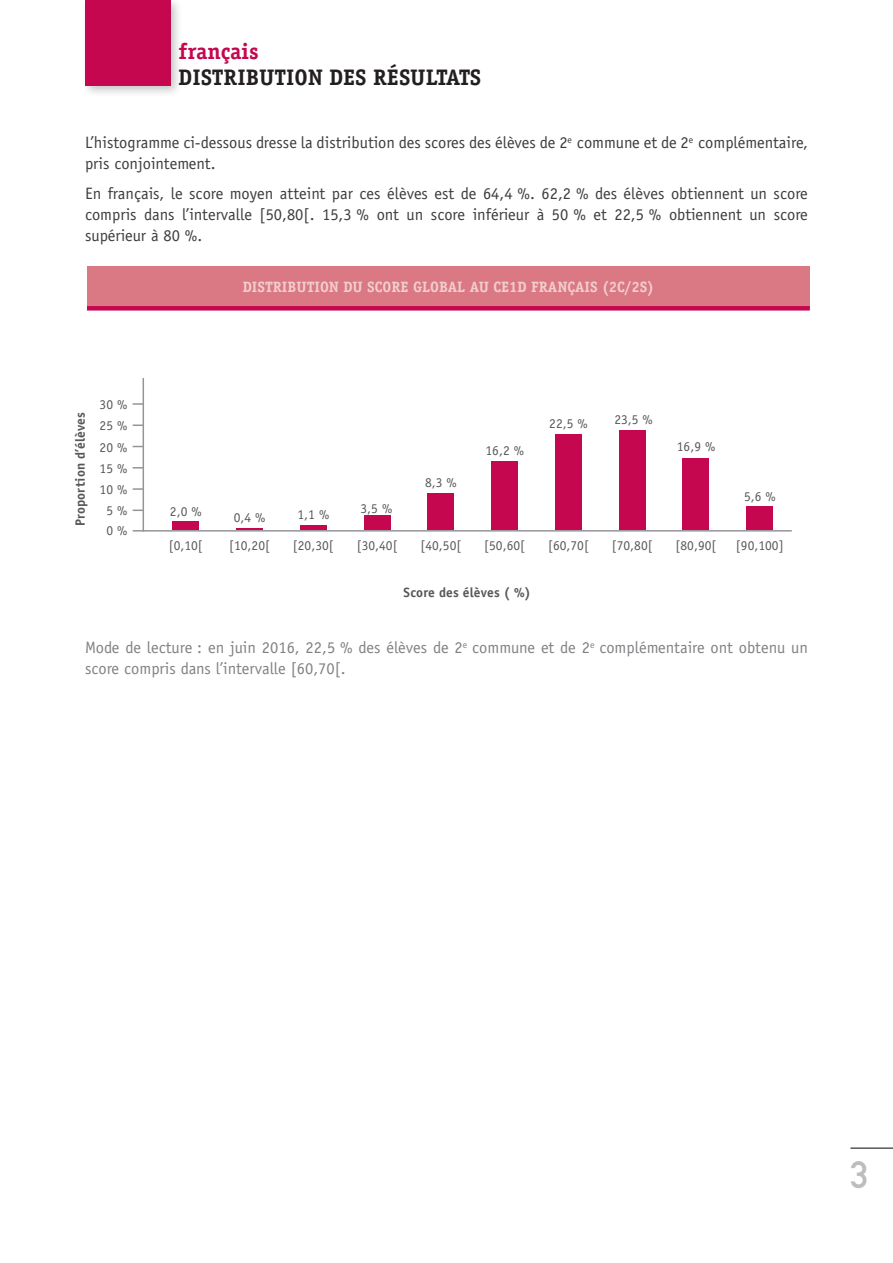
<style>
.page{position:relative;width:893px;height:1263px;background:#fff}
.page>*{position:absolute;margin:0;border:0;box-sizing:border-box;transform-origin:0 0}
.t1{font:37.5px "DIN Mittelschrift";color:#bcbdc0}
.t2{font:700 22.5px "Officina Serif";color:#231f20}
.t3{font:700 22.5px "Officina Serif";color:#c50750}
.t4{font:16.5px/21px "Officina Sans";color:#3e3e3f}
.t5{font:16.5px/21px "Officina Sans";color:#808285}
.t6{font:700 15px "Officina Serif";color:#f2cdcd}
.t7{font:13.5px "Officina Sans";color:#57585a}
.t8{font:700 13.5px "Officina Sans";letter-spacing:.01em;color:#57585a}
</style>
<div class="page">
<hr style="left:850px;top:1147px;width:43px;height:2px;background:#57585a">
<div style="left:87px;top:266px;width:723px;height:42px;background:#da7884"></div>
<div style="left:87px;top:306px;width:723px;height:5px;background:#c50750"></div>
<hr style="left:143px;top:378px;width:1px;height:154px;background:#939598">
<div style="left:172px;top:522px;width:27px;height:8px;background:#c50750"></div>
<hr style="left:236px;top:528px;width:27px;height:2px;background:#c50750">
<div style="left:300px;top:525px;width:27px;height:5px;background:#c50750"></div>
<div style="left:364px;top:515px;width:27px;height:15px;background:#c50750"></div>
<div style="left:427px;top:494px;width:27px;height:36px;background:#c50750"></div>
<div style="left:619px;top:430px;width:27px;height:100px;background:#c50750"></div>
<div style="left:746px;top:506px;width:27px;height:24px;background:#c50750"></div>
<hr style="left:133px;top:530px;width:659px;height:2px;background:#939598">
<div style="left:491px;top:461px;width:27px;height:69px;background:#c50750"></div>
<div style="left:682px;top:458px;width:27px;height:72px;background:#c50750"></div>
<div style="left:555px;top:434px;width:27px;height:96px;background:#c50750"></div>
<svg style="left:133px;top:509px;width:10px;height:2px"></svg>
<svg style="left:133px;top:488px;width:10px;height:2px"></svg>
<svg style="left:133px;top:424px;width:10px;height:2px"></svg>
<svg style="left:133px;top:403px;width:10px;height:2px"></svg>
<div style="left:81px;top:0;width:102px;height:98px;background:#231f20;opacity:.25"></div>
<div style="left:85px;top:0;width:85px;height:85px;background:#c50750"></div>
<h2 class="t3" style="left:179px;top:37px;width:82px">FRANÇAIS</h2>
<h2 class="t2" style="left:179px;top:63px;width:304px">DISTRIBUTION DES RÉSULTATS</h2>
<p class="t4" style="left:85px;top:132px;width:724px">L’histogramme ci-dessous dresse la distribution des scores des élèves de 2<sup>e</sup> commune et de 2<sup>e</sup> complémentaire, pris conjointement.</p>
<p class="t4" style="left:85px;top:183px;width:724px;text-align:justify">En français, le score moyen atteint par ces élèves est de 64,4 %. 62,2 % des élèves obtiennent un score compris dans l’intervalle [50,80[. 15,3 % ont un score inférieur à 50 % et 22,5 % obtiennent un score supérieur à 80 %.</p>
<p class="t8" style="left:72px;top:526px;width:116px;rotate:-90deg">Proportion d’élèves</p>
<p class="t7" style="left:100px;top:397px;width:29px">30 %</p>
<p class="t7" style="left:100px;top:418px;width:29px">25 %</p>
<p class="t7" style="left:100px;top:439px;width:29px">20 %</p>
<p class="t7" style="left:100px;top:460px;width:29px">15 %</p>
<p class="t7" style="left:100px;top:482px;width:29px">10 %</p>
<p class="t7" style="left:106px;top:503px;width:22px">5 %</p>
<p class="t7" style="left:106px;top:523px;width:22px">0 %</p>
<p class="t6" style="left:243px;top:277px;width:413px">DISTRIBUTION DU SCORE GLOBAL AU CE 1D FRANÇAIS (2C/2S)</p>
<p class="t7" style="left:170px;top:503px;width:33px">2,0 %</p>
<p class="t7" style="left:234px;top:510px;width:33px">0,4 %</p>
<p class="t7" style="left:297px;top:506px;width:33px">1,1 %</p>
<p class="t7" style="left:361px;top:500px;width:33px">3,5 %</p>
<p class="t7" style="left:425px;top:474px;width:33px">8,3 %</p>
<p class="t7" style="left:485px;top:442px;width:40px">16,2 %</p>
<p class="t7" style="left:549px;top:415px;width:40px">22,5 %</p>
<p class="t7" style="left:614px;top:412px;width:40px">23,5 %</p>
<p class="t7" style="left:677px;top:439px;width:40px">16,9 %</p>
<p class="t7" style="left:744px;top:488px;width:33px">5,6 %</p>
<p class="t7" style="left:169px;top:537px;width:36px">[0,10[</p>
<p class="t7" style="left:229px;top:537px;width:42px">[10,20[</p>
<p class="t7" style="left:293px;top:537px;width:42px">[20,30[</p>
<p class="t7" style="left:357px;top:537px;width:42px">[30,40[</p>
<p class="t7" style="left:420px;top:537px;width:42px">[40,50[</p>
<p class="t7" style="left:484px;top:537px;width:42px">[50,60[</p>
<p class="t7" style="left:548px;top:537px;width:42px">[60,70[</p>
<p class="t7" style="left:612px;top:537px;width:42px">[70,80[</p>
<p class="t7" style="left:676px;top:537px;width:42px">[80,90[</p>
<p class="t7" style="left:736px;top:537px;width:49px">[90,100]</p>
<p class="t8" style="left:404px;top:584px;width:129px">Score des élèves ( %)</p>
<p class="t5" style="left:85px;top:637px;width:724px">Mode de lecture : en juin 2016, 22,5 % des élèves de 2<sup>e</sup> commune et de 2<sup>e</sup> complémentaire ont obtenu un score compris dans l’intervalle [60,70[.</p>
<h1 class="t1" style="left:850px;top:1153px;width:19px">3</h1>
</div>
